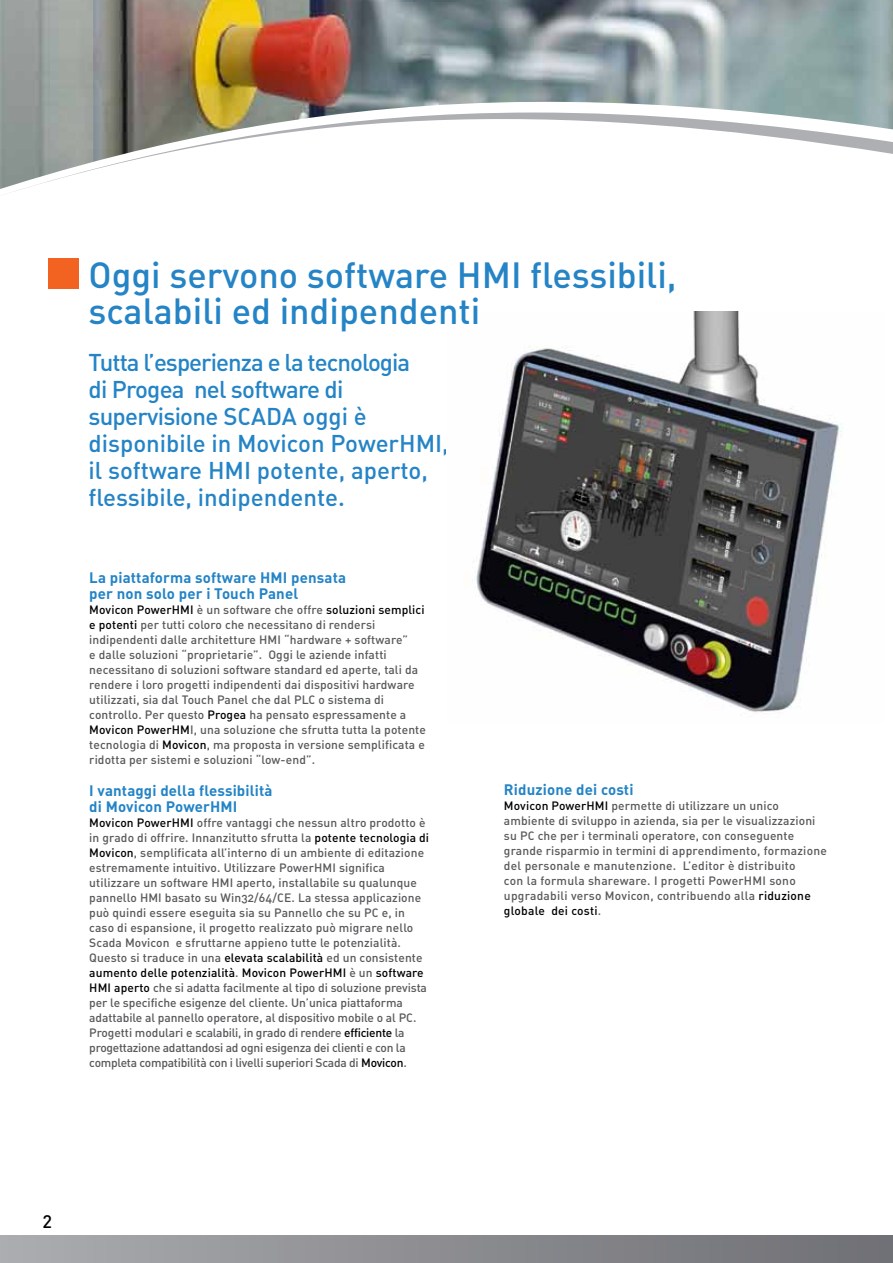
<style>
.page{position:relative;width:893px;height:1263px;background:#fff}
.page>*{position:absolute;margin:0;border:0;box-sizing:border-box;transform-origin:0 0}
.t1{font:36px/36px "DIN Medium Alternate";color:#2484c6}
.t2{font:24px/27px "DIN Medium Alternate";letter-spacing:-.005em;color:#2484c6}
.t3{font:500 18px "DIN";color:#000}
.t4{font:15px/16.5px "DIN Bold Alternate";letter-spacing:.01em;color:#2484c6}
.t5{font:12px/15px "DIN Medium Alternate";letter-spacing:.01em;color:#58595b}
.s1{color:#000}
</style>
<div class="page">
<img style="left:0;top:0;width:893px;height:98px">
<svg style="left:0;top:98px;width:893px;height:94px"></svg>
<div style="left:0;top:1235px;width:893px;height:28px;background:linear-gradient(to right,#aaabae,#6e6f74)"></div>
<div style="left:48px;top:258px;width:31px;height:31px;background:#f26322"></div>
<img style="left:476px;top:312px;width:366px;height:400px">
<h1 class="t1" style="left:88px;top:255px;width:590px">Oggi servono software HMI flessibili, scalabili ed indipendenti</h1>
<h2 class="t2" style="left:88px;top:348px;width:362px">Tutta l’esperienza e la tecnologia<br>di Progea nel software di supervisione SCADA oggi è disponibile in Movicon PowerHMI, il software HMI potente, aperto, flessibile, indipendente.</h2>
<p class="t4" style="left:89px;top:568px;width:258px">La piattaforma software HMI pensata per non solo per i Touch Panel</p>
<p class="t5" style="left:89px;top:602px;width:338px"><span class="s1">Movicon PowerHMI</span> è un software che offre <span class="s1">soluzioni semplici e potenti</span> per tutti coloro che necessitano di rendersi indipendenti dalle architetture HMI “hardware + software”<br>e dalle soluzioni “proprietarie”. Oggi le aziende infatti necessitano di soluzioni software standard ed aperte, tali da rendere i loro progetti indipendenti dai dispositivi hardware utilizzati, sia dal Touch Panel che dal PLC o sistema di controllo. Per questo <span class="s1">Progea</span> ha pensato espressamente a <span class="s1">Movicon PowerHM</span>I, una soluzione che sfrutta tutta la potente tecnologia di <span class="s1">Movicon</span>, ma proposta in versione semplificata e ridotta per sistemi e soluzioni “low-end”.</p>
<p class="t4" style="left:89px;top:781px;width:185px">I vantaggi della flessibilità di Movicon PowerHMI</p>
<p class="t5" style="left:89px;top:815px;width:341px"><span class="s1">Movicon PowerHMI</span> offre vantaggi che nessun altro prodotto è in grado di offrire. Innanzitutto sfrutta la <span class="s1">potente tecnologia di Movicon</span>, semplificata all’interno di un ambiente di editazione estremamente intuitivo. Utilizzare PowerHMI significa utilizzare un software HMI aperto, installabile su qualunque pannello HMI basato su Win32/64/CE. La stessa applicazione può quindi essere eseguita sia su Pannello che su PC e, in caso di espansione, il progetto realizzato può migrare nello Scada Movicon e sfruttarne appieno tutte le potenzialità.<br>Questo si traduce in una <span class="s1">elevata scalabilità</span> ed un consistente <span class="s1">aumento delle potenzialità</span>. <span class="s1">Movicon PowerHMI</span> è un <span class="s1">software HMI aperto</span> che si adatta facilmente al tipo di soluzione prevista per le specifiche esigenze del cliente. Un’unica piattaforma adattabile al pannello operatore, al dispositivo mobile o al PC.<br>Progetti modulari e scalabili, in grado di rendere <span class="s1">efficiente</span> la progettazione adattandosi ad ogni esigenza dei clienti e con la completa compatibilità con i livelli superiori Scada di <span class="s1">Movicon</span>.</p>
<p class="t4" style="left:504px;top:781px;width:131px">Riduzione dei costi</p>
<p class="t5" style="left:504px;top:798px;width:324px"><span class="s1">Movicon PowerHMI</span> permette di utilizzare un unico ambiente di sviluppo in azienda, sia per le visualizzazioni su PC che per i terminali operatore, con conseguente grande risparmio in termini di apprendimento, formazione del personale e manutenzione. L’editor è distribuito<br>con la formula shareware. I progetti PowerHMI sono upgradabili verso Movicon, contribuendo alla <span class="s1">riduzione globale dei costi</span>.</p>
<h3 class="t3" style="left:43px;top:1210px;width:11px">2</h3>
</div>
